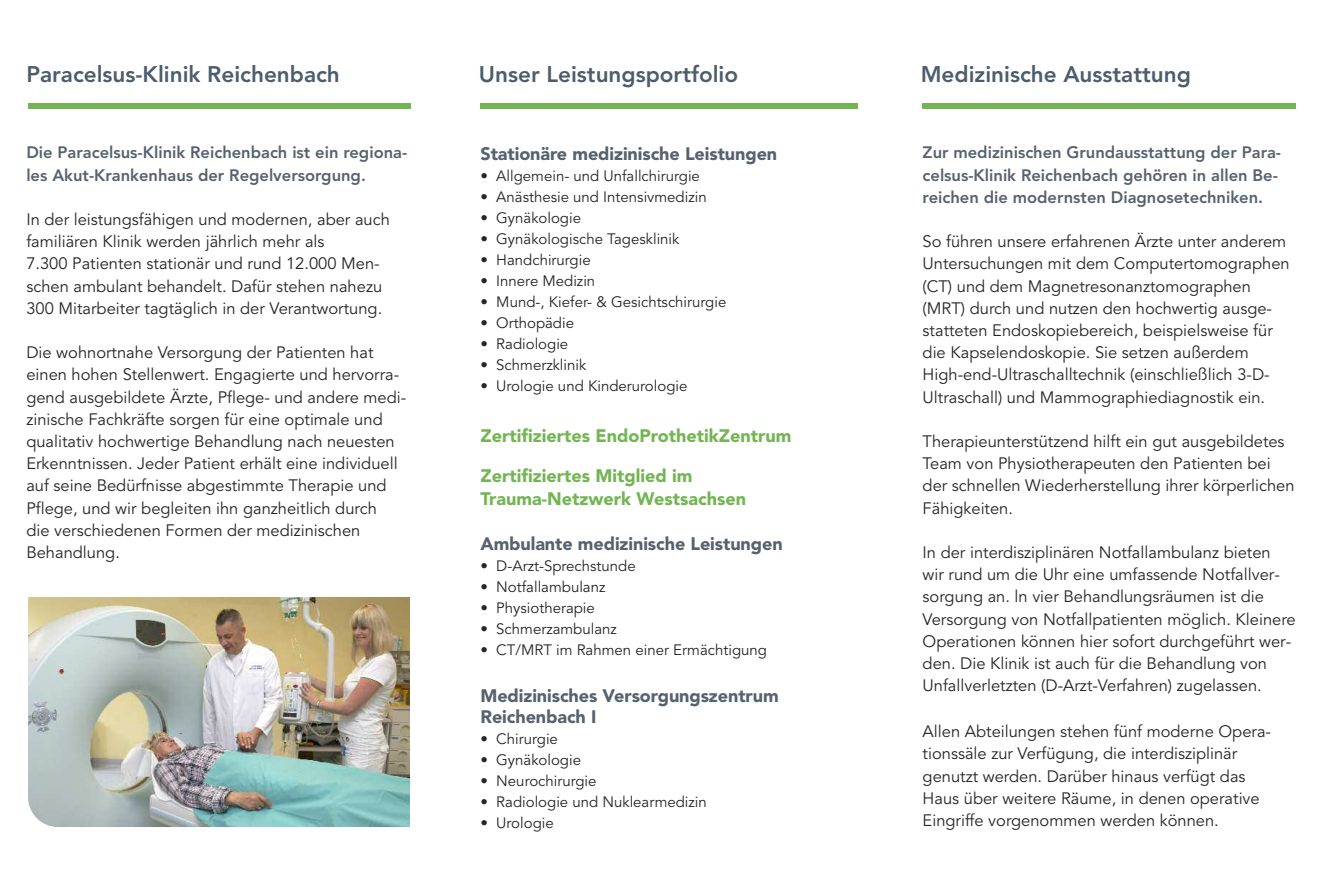
<style>
.page{position:relative;width:1327px;height:893px;background:#fff}
.page>*{position:absolute;margin:0;border:0;box-sizing:border-box;transform-origin:0 0}
.t1{font:800 22.5px "Avenir";color:#4c5d6d}
.t2{font:900 18px/21px "Avenir";letter-spacing:-.005em;color:#57626f}
.t3{font:900 18px/22.5px "Avenir";color:#72b552}
.t4{font:16.5px/22.2px "Avenir";color:#272526}
.t5{font:800 16.5px/22.2px "Avenir";color:#57626f}
.t6{font:15px "Avenir";color:#272526}
</style>
<div class="page">
<div style="left:28px;top:103px;width:382px;height:6px;background:#72b552"></div>
<div style="left:480px;top:103px;width:377px;height:6px;background:#72b552"></div>
<div style="left:922px;top:103px;width:374px;height:6px;background:#72b552"></div>
<img style="left:28px;top:597px;width:382px;height:230px">
<h1 class="t1" style="left:26px;top:57px;width:315px">Paracelsus-Klinik Reichenbach</h1>
<h1 class="t1" style="left:479px;top:57px;width:261px">Unser Leistungsportfolio</h1>
<h1 class="t1" style="left:920px;top:57px;width:272px">Medizinische Ausstattung</h1>
<p class="t5" style="left:26px;top:142px;width:382px">Die Paracelsus-Klinik Reichenbach ist ein regiona&shy;les Akut-Krankenhaus der Regelversorgung.</p>
<p class="t4" style="left:26px;top:209px;width:365px">In der leistungsfähigen und modernen, aber auch familiären Klinik werden jährlich mehr als<br>7.300 Patienten stationär und rund 12.000 Men&shy;schen ambulant behandelt. Dafür stehen nahezu 300 Mitarbeiter tagtäglich in der Verantwortung.</p>
<p class="t4" style="left:26px;top:342px;width:381px">Die wohnortnahe Versorgung der Patienten hat einen hohen Stellenwert. Engagierte und hervorra&shy;gend ausgebildete Ärzte, Pflege- und andere medi&shy;zinische Fachkräfte sorgen für eine optimale und qualitativ hochwertige Behandlung nach neuesten Erkenntnissen. Jeder Patient erhält eine individuell auf seine Bedürfnisse abgestimmte Therapie und Pflege, und wir begleiten ihn ganzheitlich durch<br>die verschiedenen Formen der medizinischen Behandlung.</p>
<p class="t2" style="left:480px;top:143px;width:298px">Stationäre medizinische Leistungen</p>
<p class="t6" style="left:480px;top:167px;width:221px">• Allgemein- und Unfallchirurgie</p>
<p class="t6" style="left:480px;top:188px;width:228px">• Anästhesie und Intensivmedizin</p>
<p class="t6" style="left:480px;top:209px;width:102px">• Gynäkologie</p>
<p class="t6" style="left:480px;top:230px;width:200px">• Gynäkologische Tagesklinik</p>
<p class="t6" style="left:480px;top:251px;width:112px">• Handchirurgie</p>
<p class="t6" style="left:480px;top:272px;width:116px">• Innere Medizin</p>
<p class="t6" style="left:480px;top:293px;width:247px">• Mund-, Kiefer- &amp; Gesichtschirurgie</p>
<p class="t6" style="left:480px;top:314px;width:95px">• Orthopädie</p>
<p class="t6" style="left:480px;top:335px;width:89px">• Radiologie</p>
<p class="t6" style="left:480px;top:356px;width:107px">• Schmerzklinik</p>
<p class="t6" style="left:480px;top:377px;width:208px">• Urologie und Kinderurologie</p>
<p class="t3" style="left:480px;top:424px;width:312px">Zertifiziertes EndoProthetikZentrum</p>
<p class="t3" style="left:480px;top:464px;width:267px">Zertifiziertes Mitglied im<br>Trauma-Netzwerk Westsachsen</p>
<p class="t2" style="left:480px;top:533px;width:304px">Ambulante medizinische Leistungen</p>
<p class="t6" style="left:480px;top:557px;width:157px">• D-Arzt-Sprechstunde</p>
<p class="t6" style="left:480px;top:578px;width:126px">• Notfallambulanz</p>
<p class="t6" style="left:480px;top:599px;width:116px">• Physiotherapie</p>
<p class="t6" style="left:480px;top:620px;width:138px">• Schmerzambulanz</p>
<p class="t6" style="left:480px;top:641px;width:288px">• CT/MRT im Rahmen einer Ermächtigung</p>
<p class="t2" style="left:480px;top:684px;width:300px">Medizinisches Versorgungszentrum<br>Reichenbach I</p>
<p class="t6" style="left:480px;top:729px;width:79px">• Chirurgie</p>
<p class="t6" style="left:480px;top:750px;width:102px">• Gynäkologie</p>
<p class="t6" style="left:480px;top:771px;width:118px">• Neurochirurgie</p>
<p class="t6" style="left:480px;top:792px;width:228px">• Radiologie und Nuklearmedizin</p>
<p class="t6" style="left:480px;top:813px;width:75px">• Urologie</p>
<p class="t5" style="left:922px;top:142px;width:360px">Zur medizinischen Grundausstattung der Para&shy;celsus-Klinik Reichenbach gehören in allen Be&shy;reichen die modernsten Diagnosetechniken.</p>
<p class="t4" style="left:922px;top:231px;width:368px">So führen unsere erfahrenen Ärzte unter anderem Untersuchungen mit dem Computertomographen (CT) und dem Magnetresonanztomographen (MRT) durch und nutzen den hochwertig ausge&shy;statteten Endoskopiebereich, beispielsweise für die Kapselendoskopie. Sie setzen außerdem High-end-Ultraschalltechnik (einschließlich 3-D-Ultraschall) und Mammographiediagnostik ein.</p>
<p class="t4" style="left:922px;top:431px;width:373px">Therapieunterstützend hilft ein gut ausgebildetes Team von Physiotherapeuten den Patienten bei der schnellen Wiederherstellung ihrer körperlichen Fähigkeiten.</p>
<p class="t4" style="left:922px;top:542px;width:375px">In der interdisziplinären Notfallambulanz bieten wir rund um die Uhr eine umfassende Notfallver&shy;sorgung an. ln vier Behandlungsräumen ist die Versorgung von Notfallpatienten möglich. Kleinere Operationen können hier sofort durchgeführt wer&shy;den. Die Klinik ist auch für die Behandlung von Unfallverletzten (D-Arzt-Verfahren) zugelassen.</p>
<p class="t4" style="left:922px;top:721px;width:350px">Allen Abteilungen stehen fünf moderne Opera&shy;tionssäle zur Verfügung, die interdisziplinär genutzt werden. Darüber hinaus verfügt das Haus über weitere Räume, in denen operative Eingriffe vorgenommen werden können.</p>
</div>
